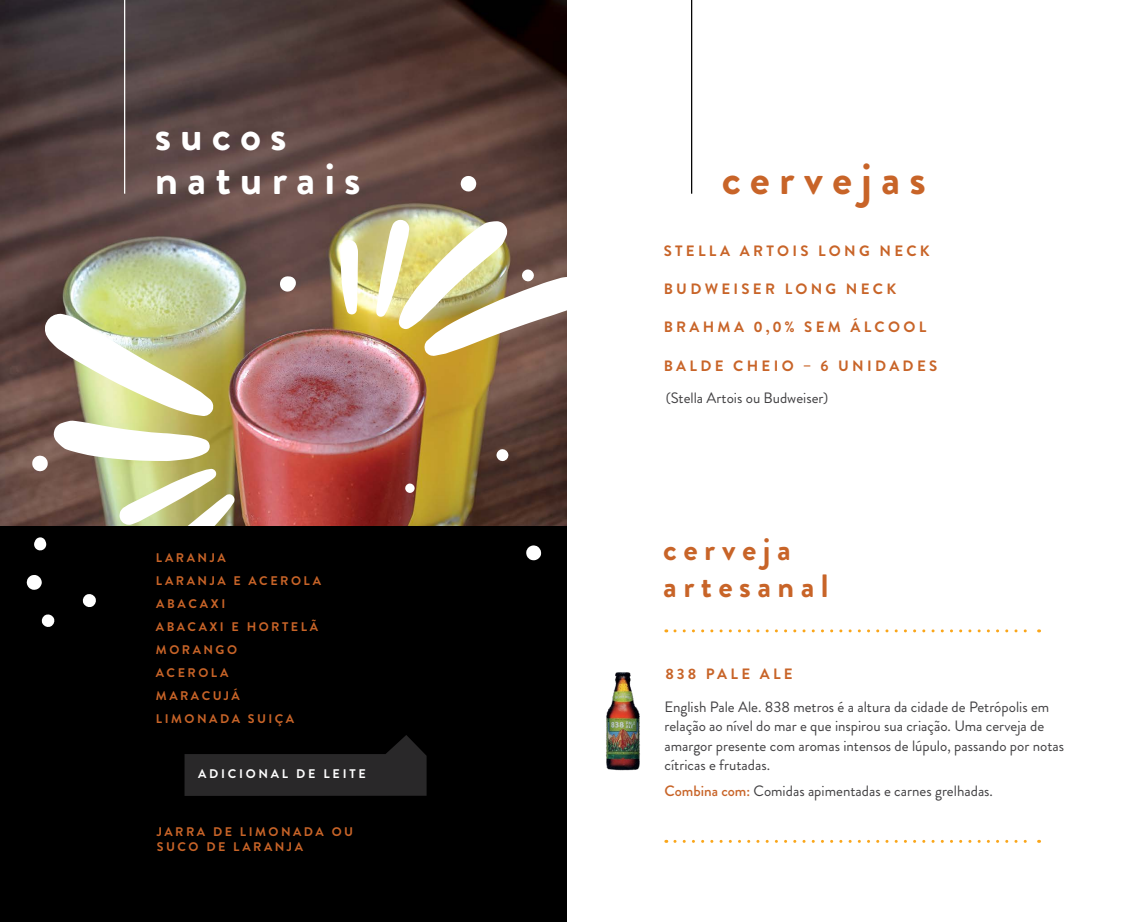
<style>
.page{position:relative;width:1134px;height:922px;background:#fff}
.page>*{position:absolute;margin:0;border:0;box-sizing:border-box;transform-origin:0 0}
.t1{font:700 45.12px/43.2px "Brandon Grotesque";letter-spacing:.2em;color:#fff}
.t2{font:700 45.12px "Brandon Grotesque";letter-spacing:.2em;color:#c86428}
.t3{font:700 32.25px/36.8px "Brandon Grotesque";letter-spacing:.2em;color:#c86428}
.t4{font:15px/19.5px "Brandon Grotesque";color:#414042}
.t5{font:700 15px "Brandon Grotesque";letter-spacing:.22em;color:#c86428}
.t6{font:700 12.5px/22.9px "Brandon Grotesque";letter-spacing:.2em;color:#c86428}
.t7{font:700 12.5px "Brandon Grotesque";letter-spacing:.22em;color:#fff}
.s1{font-weight:500;color:#c86428}
</style>
<div class="page">
<img style="left:0;top:0;width:567px;height:526px">
<div style="left:0;top:526px;width:567px;height:395px;background:#000"></div>
<svg style="left:82px;top:594px;width:14px;height:13px"></svg>
<svg style="left:27px;top:575px;width:15px;height:14px"></svg>
<svg style="left:41px;top:614px;width:14px;height:13px"></svg>
<svg style="left:461px;top:176px;width:15px;height:15px"></svg>
<svg style="left:496px;top:448px;width:13px;height:13px"></svg>
<svg style="left:279px;top:276px;width:17px;height:16px"></svg>
<svg style="left:526px;top:545px;width:15px;height:15px"></svg>
<svg style="left:405px;top:483px;width:10px;height:10px"></svg>
<svg style="left:32px;top:313px;width:203px;height:238px"></svg>
<div style="left:135px;top:526px;width:333px;height:395px;background:#000"></div>
<svg style="left:184px;top:735px;width:243px;height:60px"></svg>
<hr style="left:124px;top:0;width:1px;height:194px;background:#fff">
<hr style="left:691px;top:0;width:1px;height:194px;background:#000">
<img style="left:606px;top:672px;width:34px;height:99px">
<svg style="left:675px;top:629px;width:364px;height:3px"></svg>
<svg style="left:675px;top:839px;width:364px;height:3px"></svg>
<svg style="left:340px;top:240px;width:18px;height:75px"></svg>
<svg style="left:376px;top:220px;width:191px;height:136px"></svg>
<h1 class="t1" style="left:155px;top:114px;width:207px">sucos naturais</h1>
<p class="t6" style="left:156px;top:546px;width:167px">LARANJA<br>LARANJA E ACEROLA<br>ABACAXI<br>ABACAXI E HORTELÃ<br>MORANGO<br>ACEROLA<br>MARACUJÁ<br>LIMONADA SUIÇA</p>
<p class="t7" style="left:198px;top:765px;width:169px">ADICIONAL DE LEITE</p>
<p class="t6" style="left:157px;top:824px;width:198px;line-height:15px">JARRA DE LIMONADA OU<br>SUCO DE LARANJA</p>
<h1 class="t2" style="left:722px;top:146px;width:206px">cervejas</h1>
<p class="t5" style="left:664px;top:240px;width:268px">STELLA ARTOIS LONG NECK</p>
<p class="t5" style="left:664px;top:278px;width:234px">BUDWEISER LONG NECK</p>
<p class="t5" style="left:664px;top:316px;width:264px">BRAHMA 0,0% SEM ÁLCOOL</p>
<p class="t5" style="left:664px;top:355px;width:275px">BALDE CHEIO – 6 UNIDADES</p>
<p class="t4" style="left:666px;top:388px;width:164px">(Stella Artois ou Budweiser)</p>
<h2 class="t3" style="left:663px;top:531px;width:167px">cerveja artesanal</h2>
<p class="t5" style="left:665px;top:663px;width:129px">838 PALE ALE</p>
<p class="t4" style="left:664px;top:697px;width:401px">English Pale Ale. 838 metros é a altura da cidade de Petrópolis em relação ao nível do mar e que inspirou sua criação. Uma cerveja de amargor presente com aromas intensos de lúpulo, passando por notas cítricas e frutadas.</p>
<p class="t4" style="left:664px;top:781px;width:330px"><span class="s1">Combina com:</span> Comidas apimentadas e carnes grelhadas.</p>
</div>
